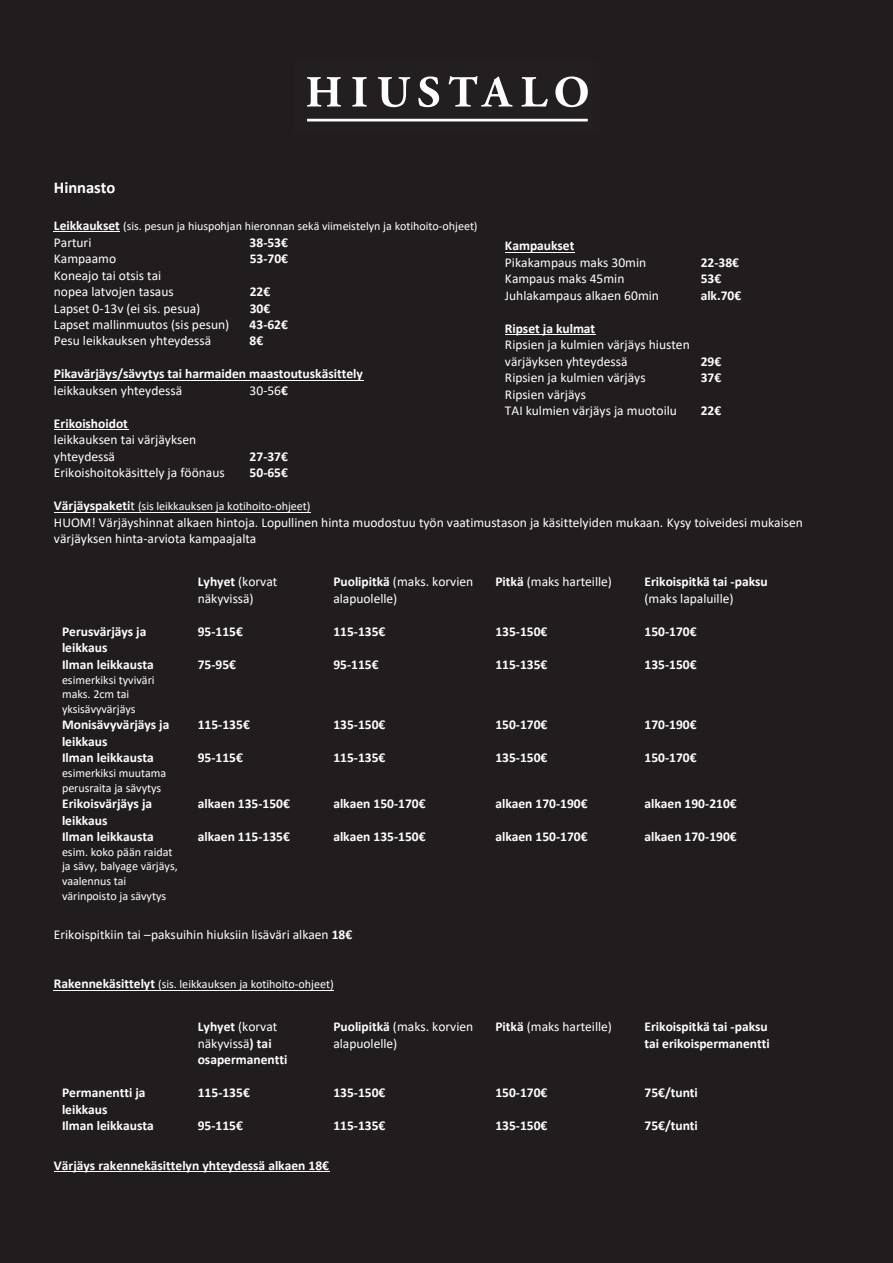
<style>
.page{position:relative;width:893px;height:1263px;background:#211d1e}
.page>*{position:absolute;margin:0;border:0;box-sizing:border-box;transform-origin:0 0}
.t1{font:700 16.5px "Calibri";color:#fff}
.t2{font:700 13.5px/16.5px "Calibri";color:#fff}
.t3{font:13.5px/16.5px "Calibri";color:#fff}
.t4{font:12px/14.7px "Calibri";letter-spacing:-.005em;color:#fff}
.s1{font-weight:700;font-size:13.5px}
.s2{font-weight:400}
.s3{font-weight:700}
.s4{font-size:13.5px}
</style>
<div class="page">
<svg style="left:307px;top:77px;width:34px;height:30px"></svg>
<svg style="left:352px;top:77px;width:15px;height:30px"></svg>
<svg style="left:378px;top:77px;width:32px;height:30px"></svg>
<svg style="left:418px;top:76px;width:21px;height:31px"></svg>
<svg style="left:449px;top:76px;width:64px;height:31px"></svg>
<svg style="left:521px;top:77px;width:27px;height:30px"></svg>
<svg style="left:555px;top:77px;width:33px;height:30px"></svg>
<hr style="left:307px;top:119px;width:281px;height:2px;background:#fff">
<hr style="left:54px;top:231px;width:66px;height:1px;background:#fff">
<hr style="left:54px;top:380px;width:309px;height:1px;background:#fff">
<hr style="left:54px;top:429px;width:74px;height:1px;background:#fff">
<hr style="left:54px;top:512px;width:257px;height:1px;background:#fff">
<hr style="left:54px;top:990px;width:280px;height:1px;background:#fff">
<hr style="left:54px;top:1171px;width:275px;height:1px;background:#fff">
<hr style="left:505px;top:252px;width:69px;height:1px;background:#fff">
<hr style="left:505px;top:334px;width:90px;height:1px;background:#fff">
<p class="t1" style="left:54px;top:175px;width:63px">Hinnasto</p>
<p class="t4" style="left:54px;top:218px;width:425px"><span class="s1">Leikkaukset</span> (sis. pesun ja hiuspohjan hieronnan sekä viimeistelyn ja kotihoito-ohjeet)</p>
<p class="t3" style="left:54px;top:234px;width:39px">Parturi</p>
<p class="t2" style="left:250px;top:234px;width:40px">38-53€</p>
<p class="t3" style="left:54px;top:250px;width:64px">Kampaamo</p>
<p class="t2" style="left:250px;top:250px;width:40px">53-70€</p>
<p class="t3" style="left:54px;top:267px;width:121px">Koneajo tai otsis tai nopea latvojen tasaus</p>
<p class="t2" style="left:250px;top:283px;width:22px">22€</p>
<p class="t3" style="left:54px;top:299px;width:148px">Lapset 0-13v (ei sis. pesua)</p>
<p class="t2" style="left:250px;top:300px;width:22px">30€</p>
<p class="t3" style="left:54px;top:316px;width:177px">Lapset mallinmuutos (sis pesun)</p>
<p class="t2" style="left:250px;top:316px;width:40px">43-62€</p>
<p class="t3" style="left:54px;top:332px;width:159px">Pesu leikkauksen yhteydessä</p>
<p class="t2" style="left:250px;top:332px;width:15px">8€</p>
<p class="t2" style="left:54px;top:365px;width:310px">Pikavärjäys/sävytys tai harmaiden maastoutuskäsittely <span class="s2">leikkauksen yhteydessä</span></p>
<p class="t3" style="left:250px;top:382px;width:40px">30-56<span class="s3">€</span></p>
<p class="t3" style="left:54px;top:415px;width:144px"><span class="s3">Erikoishoidot<br></span>leikkauksen tai värjäyksen yhteydessä</p>
<p class="t2" style="left:250px;top:448px;width:40px">27-37€</p>
<p class="t3" style="left:505px;top:237px;width:143px"><span class="s3">Kampaukset<br></span>Pikakampaus maks 30min</p>
<p class="t2" style="left:701px;top:254px;width:40px">22-38€</p>
<p class="t3" style="left:505px;top:270px;width:121px">Kampaus maks 45min</p>
<p class="t2" style="left:701px;top:270px;width:22px">53€</p>
<p class="t3" style="left:505px;top:287px;width:155px">Juhlakampaus alkaen 60min</p>
<p class="t2" style="left:701px;top:287px;width:42px">alk.70€</p>
<p class="t3" style="left:505px;top:320px;width:186px"><span class="s3">Ripset ja kulmat<br></span>Ripsien ja kulmien värjäys hiusten värjäyksen yhteydessä</p>
<p class="t2" style="left:701px;top:353px;width:22px">29€</p>
<p class="t3" style="left:505px;top:369px;width:142px">Ripsien ja kulmien värjäys</p>
<p class="t2" style="left:701px;top:369px;width:22px">37€</p>
<p class="t3" style="left:505px;top:386px;width:173px">Ripsien värjäys<br>TAI kulmien värjäys ja muotoilu</p>
<p class="t2" style="left:701px;top:402px;width:22px">22€</p>
<p class="t3" style="left:54px;top:464px;width:172px">Erikoishoitokäsittely ja föönaus</p>
<p class="t2" style="left:250px;top:464px;width:40px">50-65€</p>
<p class="t4" style="left:54px;top:499px;width:258px"><span class="s1">Värjäyspaketi</span><span class="s4">t</span> (sis leikkauksen ja kotihoito-ohjeet)</p>
<p class="t3" style="left:54px;top:514px;width:750px">HUOM! Värjäyshinnat alkaen hintoja. Lopullinen hinta muodostuu työn vaatimustason ja käsittelyiden mukaan. Kysy toiveidesi mukaisen värjäyksen hinta-arviota kampaajalta</p>
<p class="t2" style="left:62px;top:623px;width:93px">Perusvärjäys ja leikkaus<br>Ilman leikkausta</p>
<p class="t4" style="left:62px;top:672px;width:94px">esimerkiksi tyviväri maks. 2cm tai yksisävyvärjäys</p>
<p class="t2" style="left:62px;top:716px;width:109px">Monisävyvärjäys ja leikkaus<br>Ilman leikkausta</p>
<p class="t4" style="left:62px;top:766px;width:106px">esimerkiksi muutama perusraita ja sävytys</p>
<p class="t2" style="left:62px;top:795px;width:93px">Erikoisvärjäys ja leikkaus<br>Ilman leikkausta</p>
<p class="t4" style="left:62px;top:844px;width:117px">esim. koko pään raidat ja sävy, balyage värjäys, vaalennus tai värinpoisto ja sävytys</p>
<p class="t3" style="left:198px;top:573px;width:81px"><span class="s3">Lyhyet</span> (korvat näkyvissä)</p>
<p class="t3" style="left:333px;top:573px;width:141px"><span class="s3">Puolipitkä</span> (maks. korvien alapuolelle)</p>
<p class="t3" style="left:495px;top:573px;width:118px"><span class="s3">Pitkä</span> (maks harteille)</p>
<p class="t2" style="left:644px;top:573px;width:125px">Erikoispitkä tai -paksu <span class="s2">(maks lapaluille)</span></p>
<p class="t2" style="left:198px;top:623px;width:47px">95-115€</p>
<p class="t2" style="left:198px;top:656px;width:40px">75-95€</p>
<p class="t2" style="left:198px;top:716px;width:54px">115-135€</p>
<p class="t2" style="left:198px;top:749px;width:47px">95-115€</p>
<p class="t2" style="left:198px;top:795px;width:94px">alkaen 135-150€</p>
<p class="t2" style="left:198px;top:828px;width:94px">alkaen 115-135€</p>
<p class="t2" style="left:333px;top:623px;width:54px">115-135€</p>
<p class="t2" style="left:333px;top:656px;width:47px">95-115€</p>
<p class="t2" style="left:333px;top:716px;width:54px">135-150€</p>
<p class="t2" style="left:333px;top:749px;width:54px">115-135€</p>
<p class="t2" style="left:333px;top:795px;width:94px">alkaen 150-170€</p>
<p class="t2" style="left:333px;top:828px;width:94px">alkaen 135-150€</p>
<p class="t2" style="left:495px;top:623px;width:54px">135-150€</p>
<p class="t2" style="left:495px;top:656px;width:54px">115-135€</p>
<p class="t2" style="left:495px;top:716px;width:54px">150-170€</p>
<p class="t2" style="left:495px;top:749px;width:54px">135-150€</p>
<p class="t2" style="left:495px;top:795px;width:94px">alkaen 170-190€</p>
<p class="t2" style="left:495px;top:828px;width:94px">alkaen 150-170€</p>
<p class="t2" style="left:644px;top:623px;width:54px">150-170€</p>
<p class="t2" style="left:644px;top:656px;width:54px">135-150€</p>
<p class="t2" style="left:644px;top:716px;width:54px">170-190€</p>
<p class="t2" style="left:644px;top:749px;width:54px">150-170€</p>
<p class="t2" style="left:644px;top:795px;width:94px">alkaen 190-210€</p>
<p class="t2" style="left:644px;top:828px;width:94px">alkaen 170-190€</p>
<p class="t3" style="left:54px;top:926px;width:300px">Erikoispitkiin tai –paksuihin hiuksiin lisäväri alkaen <span class="s3">18€</span></p>
<p class="t4" style="left:54px;top:977px;width:281px"><span class="s1">Rakennekäsittelyt</span> (sis. leikkauksen ja kotihoito-ohjeet)</p>
<p class="t2" style="left:198px;top:1018px;width:91px">Lyhyet <span class="s2">(korvat näkyvissä</span>) tai osapermanentti</p>
<p class="t3" style="left:333px;top:1018px;width:141px"><span class="s3">Puolipitkä</span> (maks. korvien alapuolelle)</p>
<p class="t3" style="left:495px;top:1018px;width:118px"><span class="s3">Pitkä</span> (maks harteille)</p>
<p class="t2" style="left:644px;top:1018px;width:127px">Erikoispitkä tai -paksu tai erikoispermanentti</p>
<p class="t2" style="left:62px;top:1084px;width:93px">Permanentti ja leikkaus<br>Ilman leikkausta</p>
<p class="t2" style="left:198px;top:1084px;width:54px">115-135€</p>
<p class="t2" style="left:198px;top:1117px;width:47px">95-115€</p>
<p class="t2" style="left:333px;top:1084px;width:54px">135-150€</p>
<p class="t2" style="left:333px;top:1117px;width:54px">115-135€</p>
<p class="t2" style="left:54px;top:1157px;width:277px">Värjäys rakennekäsittelyn yhteydessä alkaen 18€</p>
<p class="t2" style="left:495px;top:1084px;width:54px">150-170€</p>
<p class="t2" style="left:495px;top:1117px;width:54px">135-150€</p>
<p class="t2" style="left:644px;top:1084px;width:55px">75€/tunti</p>
<p class="t2" style="left:644px;top:1117px;width:55px">75€/tunti</p>
</div>
